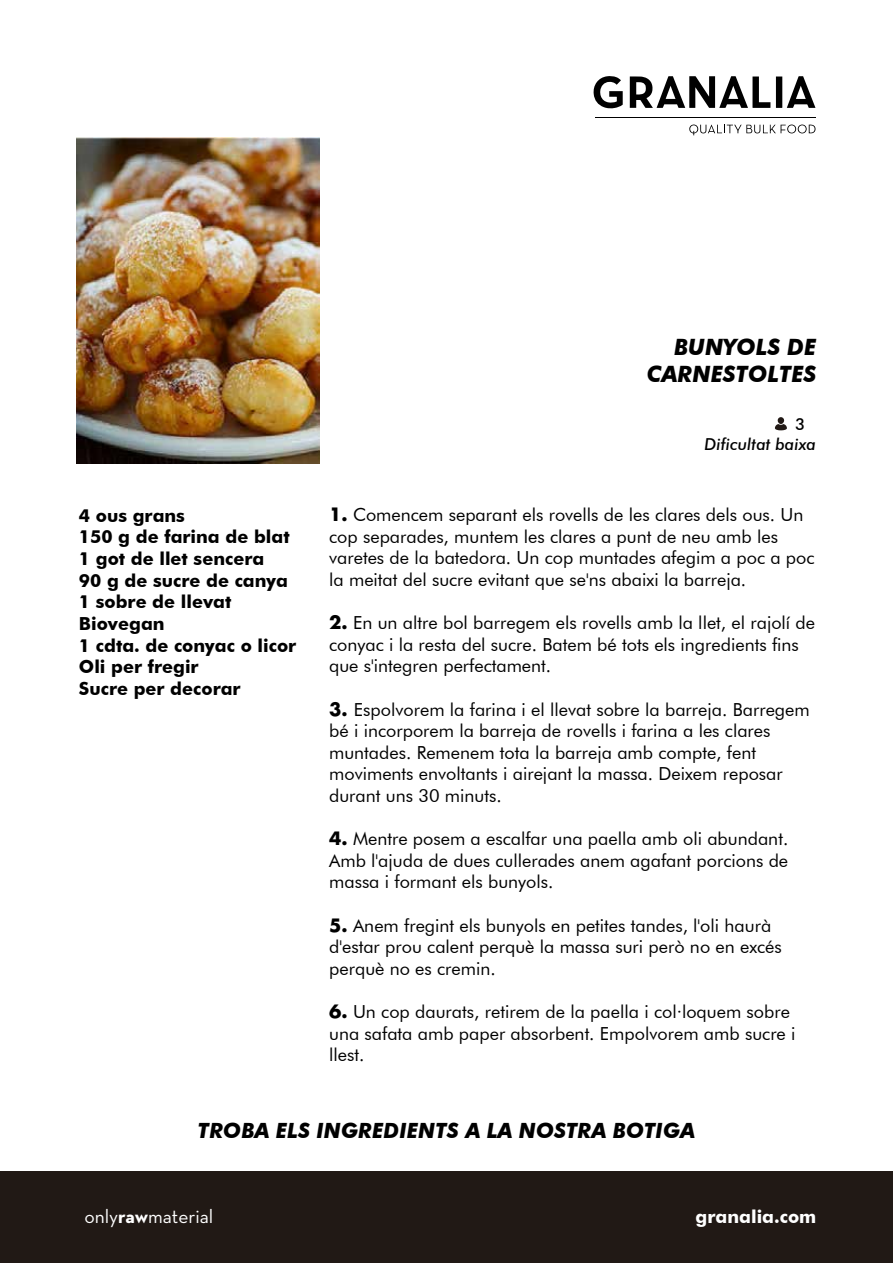
<style>
.page{position:relative;width:893px;height:1263px;background:#fff}
.page>*{position:absolute;margin:0;border:0;box-sizing:border-box;transform-origin:0 0}
.t1{font:italic 700 22.5px/27px "Futura BT";color:#000;text-align:right}
.t2{font:italic 700 21px "Futura BT";color:#000}
.t3{font:19.5px "Neutra Text";color:#fff}
.t4{font:18px/21.6px "Futura BT";color:#000}
.t5{font:700 18px/21.6px "Futura BT";color:#000}
.t6{font:700 18px "Futura BT";color:#fff}
.t7{font:italic 500 16.5px "Futura BT";color:#000}
.t8{font:500 16.5px "Futura BT";color:#000}
.s1{font-family:"Futura LT";font-weight:700}
.s2{font-weight:700}
</style>
<div class="page">
<img style="left:76px;top:138px;width:243px;height:326px">
<div style="left:0;top:1171px;width:893px;height:92px;background:#211915"></div>
<svg style="left:593px;top:76px;width:30px;height:33px"></svg>
<svg style="left:630px;top:76px;width:140px;height:32px"></svg>
<svg style="left:776px;top:76px;width:39px;height:32px"></svg>
<hr style="left:595px;top:117px;width:220px;height:1px;background:#000">
<svg style="left:689px;top:124px;width:127px;height:11px"></svg>
<svg style="left:775px;top:417px;width:12px;height:13px"></svg>
<p class="t1" style="left:647px;top:333px;width:171px">BUNYOLS DE<br>CARNESTOLTES</p>
<p class="t8" style="left:795px;top:414px;width:11px">3</p>
<p class="t7" style="left:704px;top:434px;width:113px">Dificultat baixa</p>
<p class="t5" style="left:79px;top:504px;width:219px">4 ous grans<br>150 g de farina de blat<br>1 got de llet sencera<br>90 g de sucre de canya<br>1 sobre de llevat<br>Biovegan<br>1 cdta. de conyac o licor<br>Oli per fregir<br>Sucre per decorar</p>
<p class="t4" style="left:329px;top:504px;width:487px"><span class="s1">1.</span> Comencem separant els rovells de les clares dels ous. Un cop separades, muntem les clares a punt de neu amb les varetes de la batedora. Un cop muntades afegim a poc a poc la meitat del sucre evitant que se'ns abaixi la barreja.</p>
<p class="t4" style="left:329px;top:612px;width:488px"><span class="s1">2.</span> En un altre bol barregem els rovells amb la llet, el rajolí de conyac i la resta del sucre. Batem bé tots els ingredients fins que s'integren perfectament.</p>
<p class="t4" style="left:329px;top:698px;width:482px"><span class="s1">3.</span> Espolvorem la farina i el llevat sobre la barreja. Barregem bé i incorporem la barreja de rovells i farina a les clares muntades. Remenem tota la barreja amb compte, fent moviments envoltants i airejant la massa. Deixem reposar durant uns 30 minuts.</p>
<p class="t4" style="left:329px;top:828px;width:461px;text-align:justify"><span class="s1">4.</span> Mentre posem a escalfar una paella amb oli abundant.<br>Amb l'ajuda de dues cullerades anem agafant porcions de massa i formant els bunyols.</p>
<p class="t4" style="left:329px;top:914px;width:454px"><span class="s1">5.</span> Anem fregint els bunyols en petites tandes, l'oli haurà d'estar prou calent perquè la massa suri però no en excés perquè no es cremin.</p>
<p class="t4" style="left:329px;top:1001px;width:468px"><span class="s1">6.</span> Un cop daurats, retirem de la paella i col·loquem sobre una safata amb paper absorbent. Empolvorem amb sucre i llest.</p>
<p class="t2" style="left:198px;top:1118px;width:499px">TROBA ELS INGREDIENTS A LA NOSTRA BOTIGA</p>
<p class="t3" style="left:84px;top:1205px;width:131px">only<span class="s2">raw</span>material</p>
<p class="t6" style="left:696px;top:1205px;width:122px">granalia.com</p>
</div>
